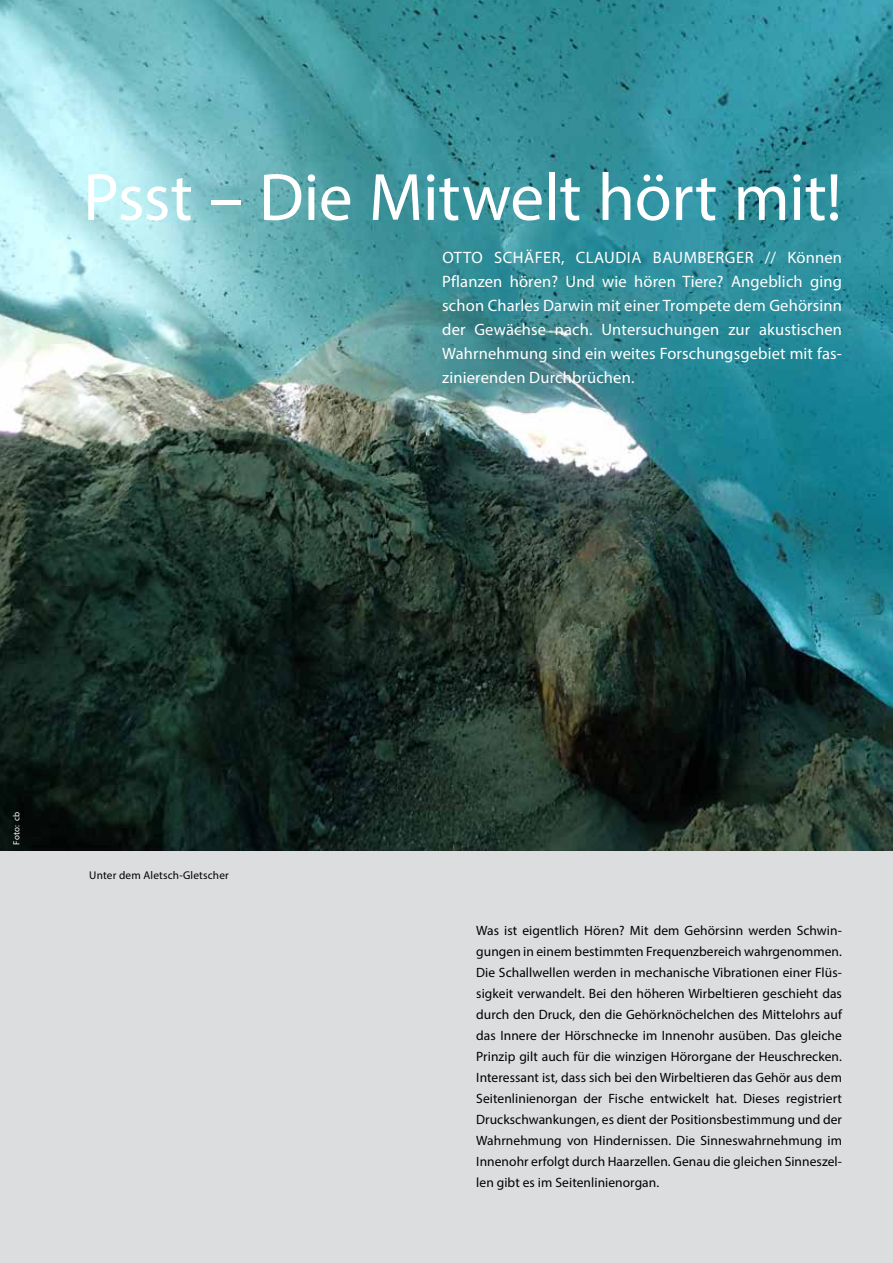
<style>
.page{position:relative;width:893px;height:1263px;background:#dcddde}
.page>*{position:absolute;margin:0;border:0;box-sizing:border-box;transform-origin:0 0}
.t1{font:67.5px "Myriad Pro";letter-spacing:-.005em;color:#fff}
.t2{font:16.5px/24px "Myriad Pro";letter-spacing:.01em;color:#fff;text-align:justify}
.t3{font:13.5px/21px "Myriad Pro";letter-spacing:.005em;color:#000;text-align:justify}
.t4{font:11.25px "Myriad Pro";letter-spacing:.015em;color:#000}
.t5{font:9px "Myriad Pro";letter-spacing:.01em;color:#fff}
</style>
<div class="page">
<img style="left:0;top:0;width:893px;height:851px">
<h1 class="t1" style="left:83px;top:156px;width:760px">Psst – Die Mitwelt hört mit!</h1>
<p class="t2" style="left:442px;top:245px;width:401px">OTTO SCHÄFER, CLAUDIA BAUMBERGER // Können Pflanzen hören? Und wie hören Tiere? Angeblich ging schon Charles Darwin mit einer Trompete dem Gehörsinn der Gewächse nach. Untersuchungen zur akustischen Wahrnehmung sind ein weites Forschungsgebiet mit fas&shy;zinierenden Durchbrüchen.</p>
<p class="t5" style="left:11px;top:844px;width:34px;rotate:-90deg">Foto: cb</p>
<p class="t4" style="left:89px;top:868px;width:141px">Unter dem Aletsch-Gletscher</p>
<p class="t3" style="left:476px;top:919px;width:367px">Was ist eigentlich Hören? Mit dem Gehörsinn werden Schwin&shy;gungen in einem bestimmten Frequenzbereich wahrgenommen.<br>Die Schallwellen werden in mechanische Vibrationen einer Flüs&shy;sigkeit verwandelt. Bei den höheren Wirbeltieren geschieht das durch den Druck, den die Gehörknöchelchen des Mittelohrs auf das Innere der Hörschnecke im Innenohr ausüben. Das gleiche Prinzip gilt auch für die winzigen Hörorgane der Heuschrecken.<br>Interessant ist, dass sich bei den Wirbeltieren das Gehör aus dem Seitenlinienorgan der Fische entwickelt hat. Dieses registriert Druckschwankungen, es dient der Positionsbestimmung und der Wahrnehmung von Hindernissen. Die Sinneswahrnehmung im Innenohr erfolgt durch Haarzellen. Genau die gleichen Sinneszel&shy;len gibt es im Seitenlinienorgan.</p>
</div>
